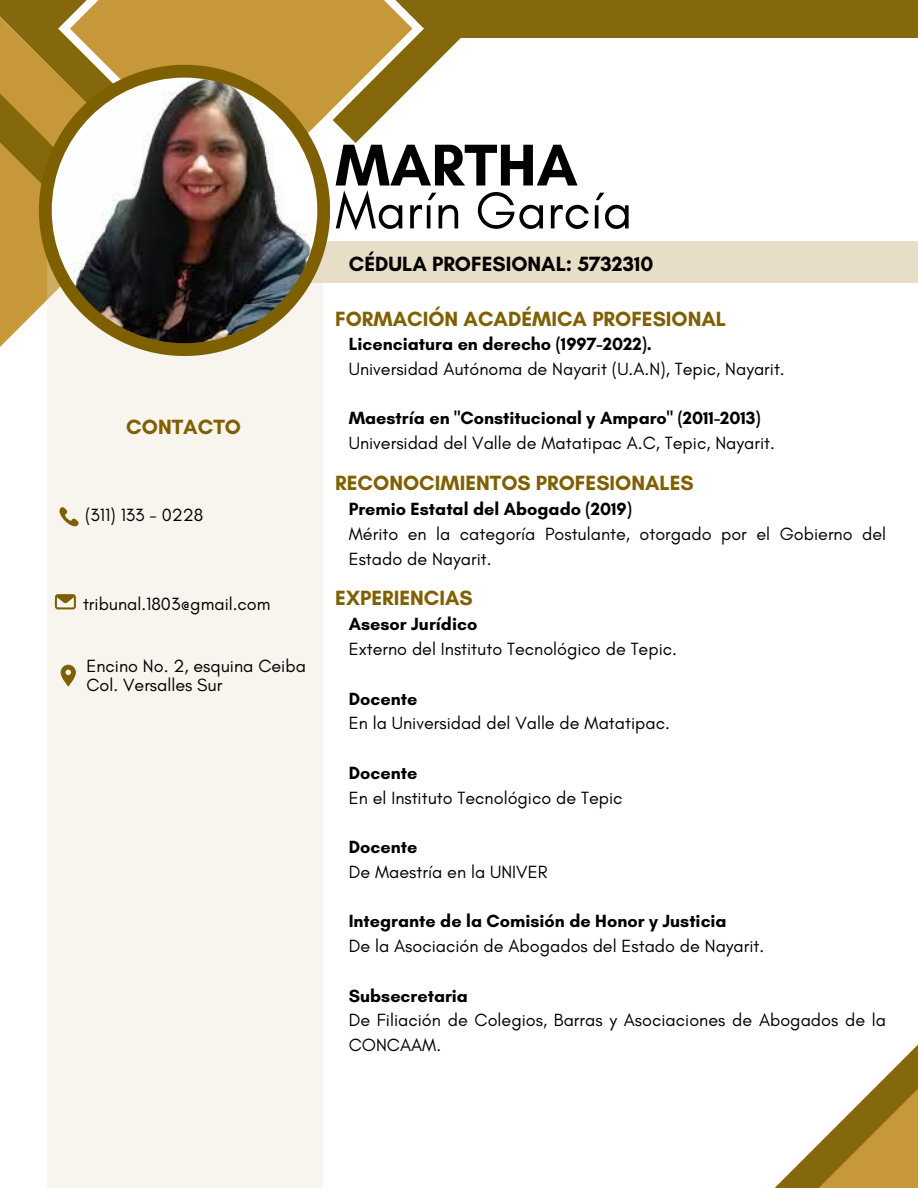
<style>
.page{position:relative;width:918px;height:1188px;background:#fff}
.page>*{position:absolute;margin:0;border:0;box-sizing:border-box;transform-origin:0 0}
.t1{font:700 60px "Glacial Indifference";color:#000}
.t2{font:52.5px "Glacial Indifference";color:#000}
.t3{font:700 21px "Glacial Indifference";color:#7f6000}
.t4{font:700 21px "Glacial Indifference";color:#000}
.t5{font:18px/24.8px "Glacial Indifference";color:#000}
.t6{font:700 18px "Glacial Indifference";color:#000}
</style>
<div class="page">
<svg style="left:774px;top:1044px;width:144px;height:144px"></svg>
<div style="left:195px;top:242px;width:723px;height:41px;background:#e8ddc6"></div>
<div style="left:150px;top:0;width:183px;height:121px;background:#c6983a"></div>
<svg style="left:333px;top:0;width:128px;height:143px"></svg>
<svg style="left:0;top:0;width:150px;height:347px;background:#b8923c"></svg>
<div style="left:47px;top:210px;width:275px;height:978px;background:#f8f4ee"></div>
<svg style="left:39px;top:65px;width:291px;height:291px"></svg>
<img style="left:52px;top:78px;width:265px;height:265px;border-radius:50%">
<div style="left:446px;top:0;width:472px;height:38px;background:#86680c"></div>
<svg style="left:59px;top:507px;width:20px;height:20px"></svg>
<svg style="left:55px;top:594px;width:21px;height:15px"></svg>
<svg style="left:61px;top:665px;width:15px;height:21px"></svg>
<h1 class="t3" style="left:126px;top:414px;width:116px">CONTACTO</h1>
<p class="t5" style="left:85px;top:503px;width:120px">(311) 133 - 0228</p>
<p class="t5" style="left:83px;top:592px;width:189px">tribunal.1803@gmail.com</p>
<p class="t5" style="left:86px;top:654px;width:221px">Encino No. 2, esquina Ceiba</p>
<p class="t5" style="left:86px;top:673px;width:137px">Col. Versalles Sur</p>
<p class="t1" style="left:335px;top:129px;width:244px">MARTHA</p>
<p class="t2" style="left:335px;top:179px;width:299px">Marín García</p>
<h3 class="t4" style="left:349px;top:251px;width:306px">CÉDULA PROFESIONAL: 5732310</h3>
<h2 class="t3" style="left:335px;top:306px;width:392px">FORMACIÓN ACADÉMICA PROFESIONAL</h2>
<p class="t6" style="left:349px;top:333px;width:305px">Licenciatura en derecho (1997-2022).</p>
<p class="t5" style="left:349px;top:356px;width:438px">Universidad Autónoma de Nayarit (U.A.N), Tepic, Nayarit.</p>
<p class="t6" style="left:349px;top:407px;width:414px">Maestría en "Constitucional y Amparo" (2011-2013)</p>
<p class="t5" style="left:349px;top:431px;width:428px">Universidad del Valle de Matatipac A.C, Tepic, Nayarit.</p>
<p class="t3" style="left:335px;top:470px;width:360px">RECONOCIMIENTOS PROFESIONALES</p>
<p class="t6" style="left:349px;top:498px;width:285px">Premio Estatal del Abogado (2019)</p>
<p class="t5" style="left:349px;top:521px;width:539px">Mérito en la categoría Postulante, otorgado por el Gobierno del<br>Estado de Nayarit.</p>
<h3 class="t3" style="left:335px;top:585px;width:139px">EXPERIENCIAS</h3>
<p class="t6" style="left:349px;top:613px;width:130px">Asesor Jurídico</p>
<p class="t5" style="left:349px;top:636px;width:330px">Externo del Instituto Tecnológico de Tepic.</p>
<p class="t6" style="left:349px;top:688px;width:70px">Docente</p>
<p class="t5" style="left:349px;top:711px;width:323px">En la Universidad del Valle de Matatipac.</p>
<h3 class="t6" style="left:349px;top:762px;width:70px">Docente</h3>
<h3 class="t5" style="left:349px;top:785px;width:275px">En el Instituto Tecnológico de Tepic</h3>
<p class="t6" style="left:349px;top:836px;width:70px">Docente</p>
<p class="t5" style="left:349px;top:859px;width:200px">De Maestría en la UNIVER</p>
<h3 class="t6" style="left:349px;top:910px;width:379px">Integrante de la Comisión de Honor y Justicia</h3>
<p class="t5" style="left:349px;top:933px;width:417px">De la Asociación de Abogados del Estado de Nayarit.</p>
<p class="t6" style="left:349px;top:985px;width:121px">Subsecretaria</p>
<p class="t5" style="left:349px;top:1008px;width:539px">De Filiación de Colegios, Barras y Asociaciones de Abogados de la<br>CONCAAM.</p>
</div>
